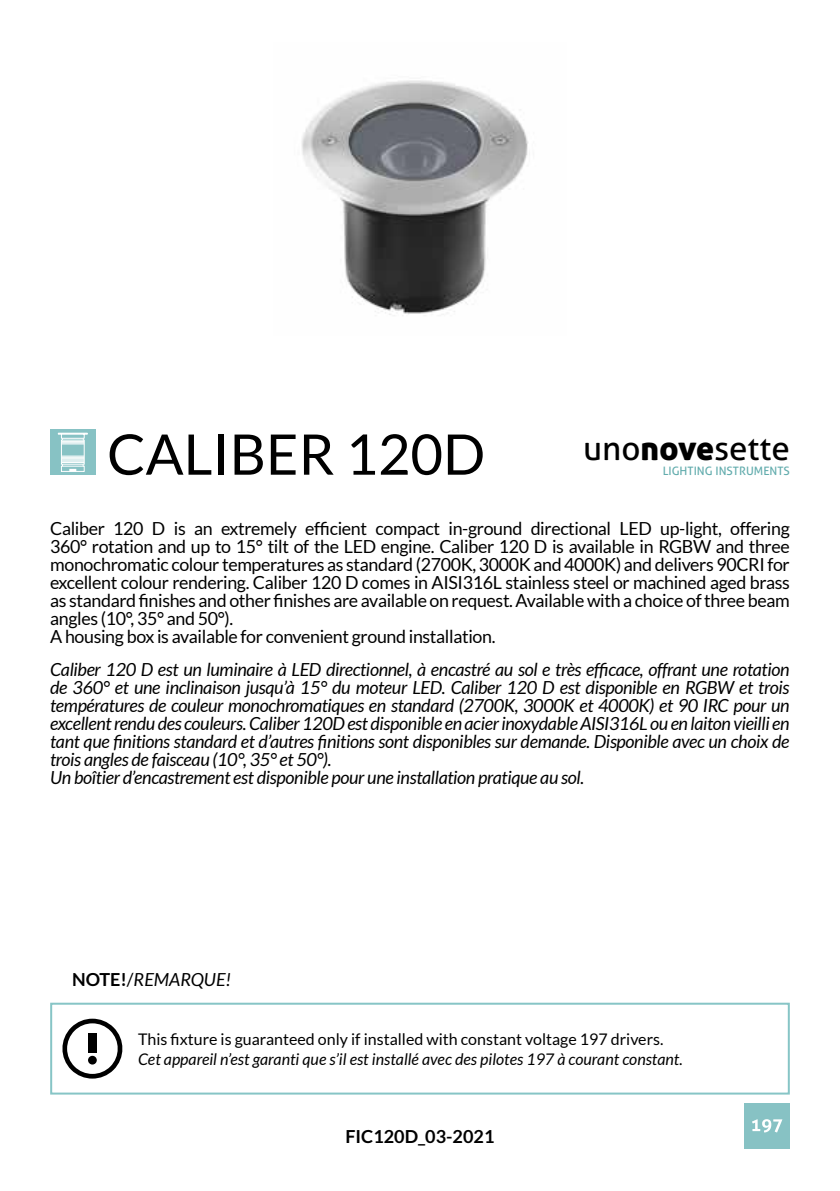
<style>
.page{position:relative;width:840px;height:1191px;background:#fff}
.page>*{position:absolute;margin:0;border:0;box-sizing:border-box;transform-origin:0 0}
.t1{font:56px "Lato";color:#000}
.t2{font:33.2px "Aller";color:#000}
.t3{font:italic 18px/18px "Lato";letter-spacing:-.02em;color:#000}
.t4{font:18px/18px "Lato";letter-spacing:-.02em;color:#000}
.t5{font:italic 18px "Lato";color:#000}
.t6{font:700 18px "Lato";color:#000}
.t7{font:italic 16px "Lato";color:#000}
.t8{font:16px "Lato";color:#000}
.t9{font:11.6px "Aller";color:#62acad}
.s1{font-family:"Aller Display"}
.s2{font-weight:700;font-style:normal}
.s3{font-style:normal}
</style>
<div class="page">
<div style="left:50px;top:429px;width:45px;height:46px;background:#87c2c4"></div>
<div style="left:744px;top:1103px;width:45px;height:45px;background:#87c2c4"></div>
<div style="left:50px;top:1002px;width:739px;height:92px;border:2px solid #87c5c6"></div>
<svg style="left:752px;top:1119px;width:30px;height:13px"></svg>
<svg style="left:62px;top:1018px;width:61px;height:60px"></svg>
<div style="left:88px;top:1055px;width:9px;height:9px;background:#000;border-radius:50%"></div>
<div style="left:88px;top:1032px;width:8px;height:20px;background:#000"></div>
<img style="left:301px;top:80px;width:227px;height:236px">
<svg style="left:58px;top:432px;width:30px;height:40px"></svg>
<h1 class="t1" style="left:107px;top:423px;width:379px">CALIBER 120D</h1>
<h2 class="t2" style="left:583px;top:428px;width:208px">uno<span class="s1">nove</span>sette</h2>
<p class="t9" style="left:662px;top:464px;width:128px">LIGHTING INSTRUMENTS</p>
<p class="t4" style="left:50px;top:519px;width:740px">Caliber 120 D is an extremely efficient compact in-ground directional LED up-light, offering 360° rotation and up to 15° tilt of the LED engine. Caliber 120 D is available in RGBW and three monochromatic colour temperatures as standard (2700K, 3000K and 4000K) and delivers 90CRI for excellent colour rendering. Caliber 120 D comes in AISI316L stainless steel or machined aged brass as standard finishes and other finishes are available on request. Available with a choice of three beam angles (10°, 35° and 50°).<br>A housing box is available for convenient ground installation.</p>
<p class="t3" style="left:50px;top:661px;width:740px">Caliber 120 D est un luminaire à LED directionnel, à encastré au sol e très efficace, offrant une rotation de 360° et une inclinaison jusqu’à 15° du moteur LED. Caliber 120 D est disponible en RGBW et trois températures de couleur monochromatiques en standard (2700K, 3000K et 4000K) et 90 IRC pour un excellent rendu des couleurs. Caliber 120D est disponible en acier inoxydable AISI316L ou en laiton vieilli en tant que finitions standard et d’autres finitions sont disponibles sur demande. Disponible avec un choix de trois angles de faisceau (10°, 35° et 50°).<br>Un boîtier d’encastrement est disponible pour une installation pratique au sol.</p>
<p class="t5" style="left:72px;top:969px;width:161px"><span class="s2">NOTE!</span><span class="s3">/</span>REMARQUE!</p>
<p class="t8" style="left:138px;top:1030px;width:526px">This fixture is guaranteed only if installed with constant voltage 197 drivers.</p>
<p class="t7" style="left:138px;top:1050px;width:546px">Cet appareil n’est garanti que s’il est installé avec des pilotes 197 à courant constant.</p>
<p class="t6" style="left:345px;top:1126px;width:150px">FIC120D_03-2021</p>
</div>
